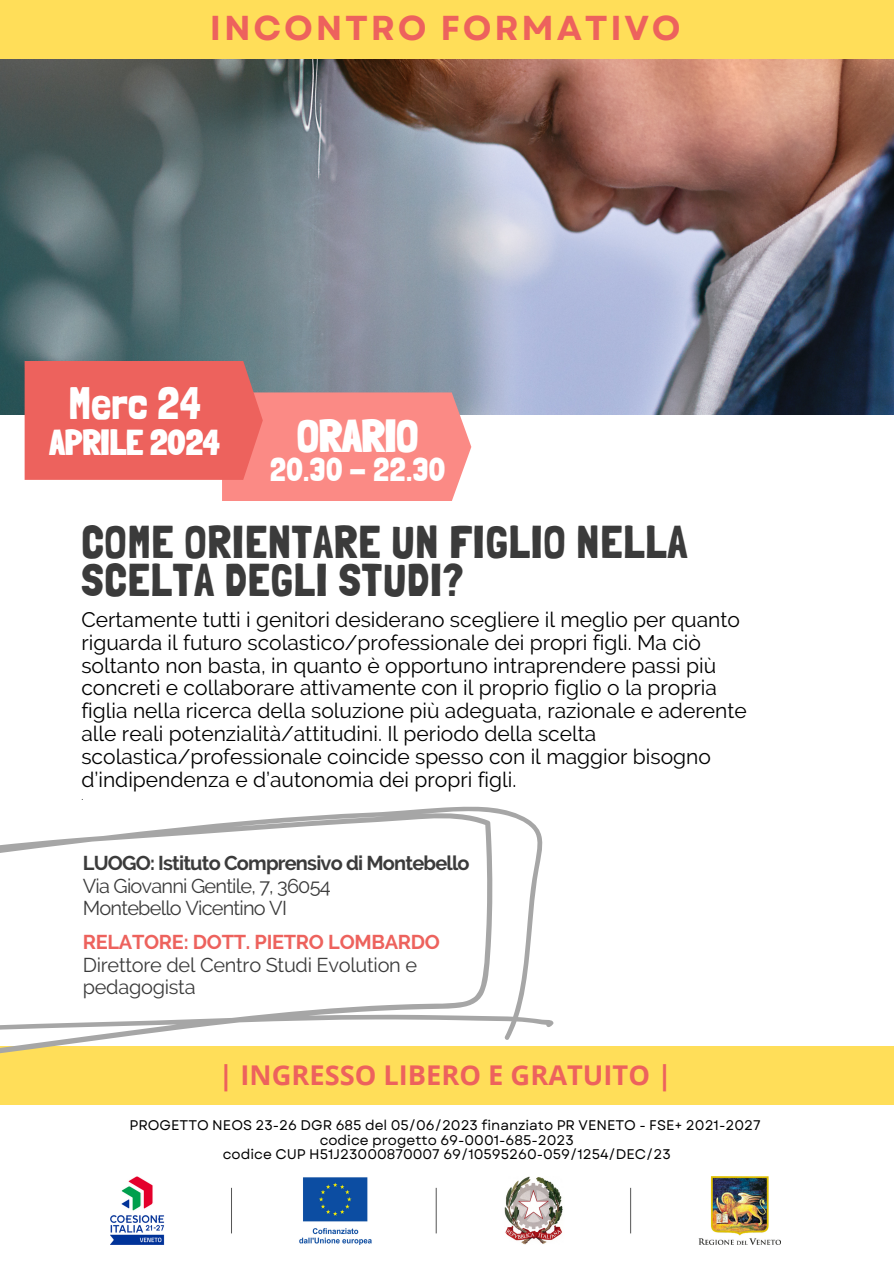
<style>
.page{position:relative;width:894px;height:1264px;background:#fff}
.page>*{position:absolute;margin:0;border:0;box-sizing:border-box;transform-origin:0 0}
.t1{font:45.9px/38.2px "Londrina Solid";letter-spacing:.02em;color:#3b3b3b}
.t2{font:45.3px "Londrina Solid";color:#fff}
.t3{font:900 45px "Londrina Solid";color:#fff}
.t4{font:900 35.25px "Londrina Solid";color:#fff}
.t5{font:700 34.5px "Garet";letter-spacing:.08em;color:#ed625d}
.t6{font:33px "Londrina Solid";color:#fff}
.t7{font:700 27.3px "Open Sans";color:#ed625d}
.t8{font:21px/22.8px "Raleway";color:#000}
.t9{font:19.95px/22.5px "Raleway";letter-spacing:-.025em;color:#3b3b3b}
.t10{font:700 19.95px "Raleway";letter-spacing:-.04em;color:#3b3b3b}
.t11{font:700 19.95px "Raleway";letter-spacing:-.015em;color:#ed625d}
.t12{font:13.95px/14.7px "Garet";color:#000;text-align:center}
.t13{font:10.5px "Raleway";color:#000}
</style>
<div class="page">
<img style="left:0;top:58px;width:893px;height:356px">
<svg style="left:25px;top:361px;width:446px;height:140px;background:#e6827f"></svg>
<div style="left:0;top:0;width:893px;height:58px;background:#ffde59"></div>
<div style="left:0;top:1046px;width:893px;height:58px;background:#ffde59"></div>
<svg style="left:0;top:806px;width:554px;height:248px"></svg>
<img style="left:110px;top:1176px;width:670px;height:68px">
<h3 class="t5" style="left:210px;top:4px;width:472px">INCONTRO FORMATIVO</h3>
<h2 class="t2" style="left:68px;top:376px;width:134px">Merc 24</h2>
<h3 class="t4" style="left:49px;top:421px;width:172px">APRILE 2024</h3>
<h3 class="t3" style="left:297px;top:409px;width:123px">ORARIO</h3>
<h3 class="t6" style="left:269px;top:450px;width:177px">20.30 - 22.30</h3>
<h1 class="t1" style="left:81px;top:522px;width:607px">COME ORIENTARE UN FIGLIO NELLA<br>SCELTA DEGLI STUDI?</h1>
<p class="t8" style="left:81px;top:608px;width:666px">Certamente tutti i genitori desiderano scegliere il meglio per quanto riguarda il futuro scolastico/professionale dei propri figli. Ma ciò soltanto non basta, in quanto è opportuno intraprendere passi più concreti e collaborare attivamente con il proprio figlio o la propria figlia nella ricerca della soluzione più adeguata, razionale e aderente alle reali potenzialità/attitudini. Il periodo della scelta scolastica/professionale coincide spesso con il maggior bisogno d’indipendenza e d’autonomia dei propri figli.</p>
<p class="t13" style="left:81px;top:789px;width:3px">.</p>
<p class="t10" style="left:83px;top:851px;width:388px">LUOGO: Istituto Comprensivo di Montebello</p>
<p class="t9" style="left:83px;top:874px;width:249px">Via Giovanni Gentile, 7, 36054<br>Montebello Vicentino VI</p>
<p class="t11" style="left:83px;top:930px;width:358px">RELATORE: DOTT. PIETRO LOMBARDO</p>
<p class="t9" style="left:83px;top:953px;width:336px">Direttore del Centro Studi Evolution e pedagogista</p>
<h3 class="t7" style="left:218px;top:1055px;width:455px">| INGRESSO LIBERO E GRATUITO |</h3>
<p class="t12" style="left:129px;top:1117px;width:632px">PROGETTO NEOS 23-26 DGR 685 del 05/06/2023 finanziato PR VENETO - FSE+ 2021-2027 codice progetto 69-0001-685-2023<br>codice CUP H51J23000870007 69/10595260-059/1254/DEC/23</p>
</div>
